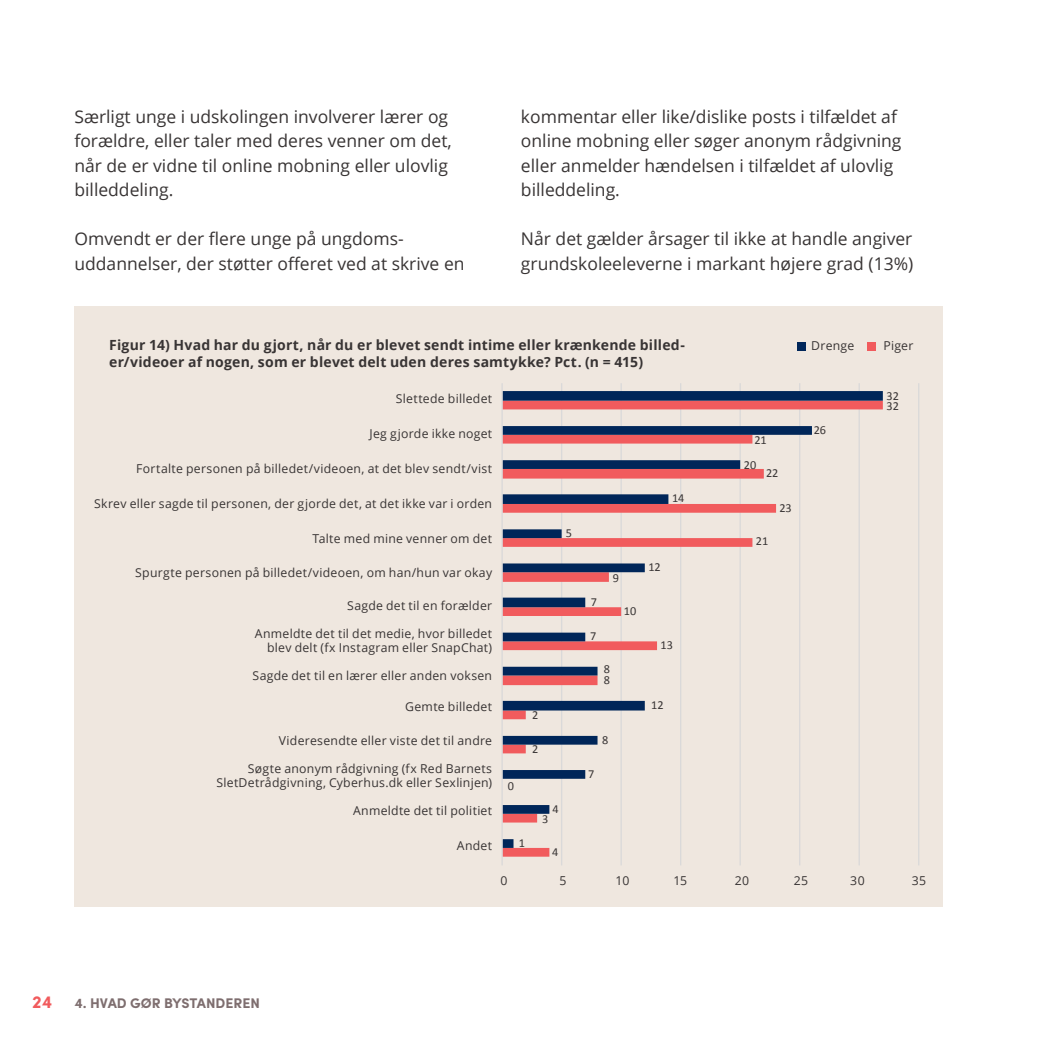
<style>
.page{position:relative;width:1042px;height:1042px;background:#fff}
.page>*{position:absolute;margin:0;border:0;box-sizing:border-box;transform-origin:0 0}
.brod{font:17.5px/24.5px "Open Sans";color:#383434}
.t1{font:700 17.5px "Sofia Pro";color:#f15b5d}
.t2{font:700 14px/16.8px "Open Sans";letter-spacing:.015em;color:#383434}
.t3{font:700 14px "Sofia Pro";color:#7e6e6f}
.t4{font:12.25px/14px "Open Sans";letter-spacing:.02em;color:#383434;text-align:right}
.t5{font:12.25px "Calibri";color:#383434}
</style>
<div class="page">
<div style="left:74px;top:306px;width:869px;height:600px;background:#efe7df"></div>
<div style="left:796px;top:342px;width:9px;height:9px;background:#002659"></div>
<div style="left:867px;top:342px;width:9px;height:9px;background:#f15b5d"></div>
<hr style="left:561px;top:383px;width:1px;height:482px;background:#dad9d9">
<hr style="left:620px;top:383px;width:2px;height:482px;background:#dad9d9">
<hr style="left:680px;top:383px;width:1px;height:482px;background:#dad9d9">
<hr style="left:739px;top:383px;width:2px;height:482px;background:#dad9d9">
<hr style="left:799px;top:383px;width:1px;height:482px;background:#dad9d9">
<hr style="left:858px;top:383px;width:2px;height:482px;background:#dad9d9">
<hr style="left:918px;top:383px;width:1px;height:482px;background:#dad9d9">
<svg style="left:503px;top:391px;width:380px;height:457px"></svg>
<hr style="left:501px;top:383px;width:2px;height:482px;background:#dad9d9">
<p class="brod" style="left:74px;top:103px;width:379px">Særligt unge i udskolingen involverer lærer og forældre, eller taler med deres venner om det, når de er vidne til online mobning eller ulovlig billeddeling.</p>
<p class="brod" style="left:74px;top:226px;width:392px">Omvendt er der flere unge på ungdoms&shy;uddannelser, der støtter offeret ved at skrive en</p>
<p class="brod" style="left:521px;top:103px;width:382px">kommentar eller like/dislike posts i tilfældet af online mobning eller søger anonym rådgivning eller anmelder hændelsen i tilfældet af ulovlig billeddeling.</p>
<p class="brod" style="left:521px;top:226px;width:394px">Når det gælder årsager til ikke at handle angiver grundskoleeleverne i markant højere grad (13%)</p>
<p class="t2" style="left:109px;top:337px;width:577px">Figur 14) Hvad har du gjort, når du er blevet sendt intime eller krænkende billed&shy;er/videoer af nogen, som er blevet delt uden deres samtykke? Pct. (n = 415)</p>
<p class="t4" style="left:396px;top:392px;width:98px">Slettede billedet</p>
<p class="t4" style="left:369px;top:427px;width:124px">Jeg gjorde ikke noget</p>
<p class="t4" style="left:136px;top:462px;width:358px">Fortalte personen på billedet/videoen, at det blev sendt/vist</p>
<p class="t4" style="left:94px;top:497px;width:399px">Skrev eller sagde til personen, der gjorde det, at det ikke var i orden</p>
<p class="t4" style="left:313px;top:532px;width:181px">Talte med mine venner om det</p>
<p class="t4" style="left:135px;top:565px;width:358px">Spurgte personen på billedet/videoen, om han/hun var okay</p>
<p class="t4" style="left:347px;top:598px;width:146px">Sagde det til en forælder</p>
<p class="t4" style="left:255px;top:626px;width:239px">Anmeldte det til det medie, hvor billedet blev delt (fx Instagram eller SnapChat)</p>
<p class="t4" style="left:253px;top:668px;width:241px">Sagde det til en lærer eller anden voksen</p>
<p class="t4" style="left:405px;top:700px;width:88px">Gemte billedet</p>
<p class="t4" style="left:279px;top:733px;width:215px">Videresendte eller viste det til andre</p>
<p class="t4" style="left:216px;top:761px;width:277px">Søgte anonym rådgivning (fx Red Barnets<br>SletDetrådgivning, Cyberhus.dk eller Sexlinjen)</p>
<p class="t4" style="left:353px;top:803px;width:141px">Anmeldte det til politiet</p>
<p class="t4" style="left:457px;top:838px;width:37px">Andet</p>
<p class="t5" style="left:566px;top:526px;width:8px">5</p>
<p class="t5" style="left:532px;top:707px;width:8px">2</p>
<p class="t5" style="left:532px;top:741px;width:8px">2</p>
<p class="t5" style="left:508px;top:778px;width:8px">0</p>
<p class="t5" style="left:519px;top:835px;width:8px">1</p>
<p class="t5" style="left:552px;top:801px;width:8px">4</p>
<p class="t5" style="left:542px;top:811px;width:8px">3</p>
<p class="t5" style="left:552px;top:844px;width:8px">4</p>
<p class="t5" style="left:672px;top:490px;width:14px">14</p>
<p class="t5" style="left:591px;top:594px;width:8px">7</p>
<p class="t5" style="left:590px;top:628px;width:8px">7</p>
<p class="t5" style="left:613px;top:570px;width:8px">9</p>
<p class="t5" style="left:624px;top:604px;width:14px">10</p>
<p class="t5" style="left:604px;top:662px;width:8px">8</p>
<p class="t5" style="left:604px;top:672px;width:8px">8</p>
<p class="t5" style="left:602px;top:732px;width:8px">8</p>
<p class="t5" style="left:588px;top:766px;width:8px">7</p>
<p class="t5" style="left:648px;top:560px;width:14px">12</p>
<p class="t5" style="left:660px;top:638px;width:14px">13</p>
<p class="t5" style="left:651px;top:697px;width:14px">12</p>
<p class="t5" style="left:754px;top:432px;width:14px">21</p>
<p class="t5" style="left:744px;top:457px;width:14px">20</p>
<p class="t5" style="left:766px;top:466px;width:14px">22</p>
<p class="t5" style="left:779px;top:501px;width:14px">23</p>
<p class="t5" style="left:756px;top:533px;width:14px">21</p>
<p class="t4" style="left:811px;top:339px;width:45px">Drenge</p>
<p class="t4" style="left:883px;top:339px;width:31px">Piger</p>
<p class="t5" style="left:814px;top:422px;width:14px">26</p>
<p class="t5" style="left:886px;top:388px;width:14px">32</p>
<p class="t5" style="left:886px;top:398px;width:14px">32</p>
<h1 class="t1" style="left:32px;top:988px;width:22px">24</h1>
<p class="t3" style="left:74px;top:992px;width:187px">4. HVAD GØR BYSTANDEREN</p>
<p class="t4" style="left:500px;top:873px;width:9px">0</p>
<p class="t4" style="left:559px;top:873px;width:9px">5</p>
<p class="t4" style="left:615px;top:873px;width:15px">10</p>
<p class="t4" style="left:673px;top:873px;width:15px">15</p>
<p class="t4" style="left:735px;top:873px;width:16px">20</p>
<p class="t4" style="left:794px;top:873px;width:16px">25</p>
<p class="t4" style="left:850px;top:873px;width:16px">30</p>
<p class="t4" style="left:912px;top:873px;width:16px">35</p>
</div>
